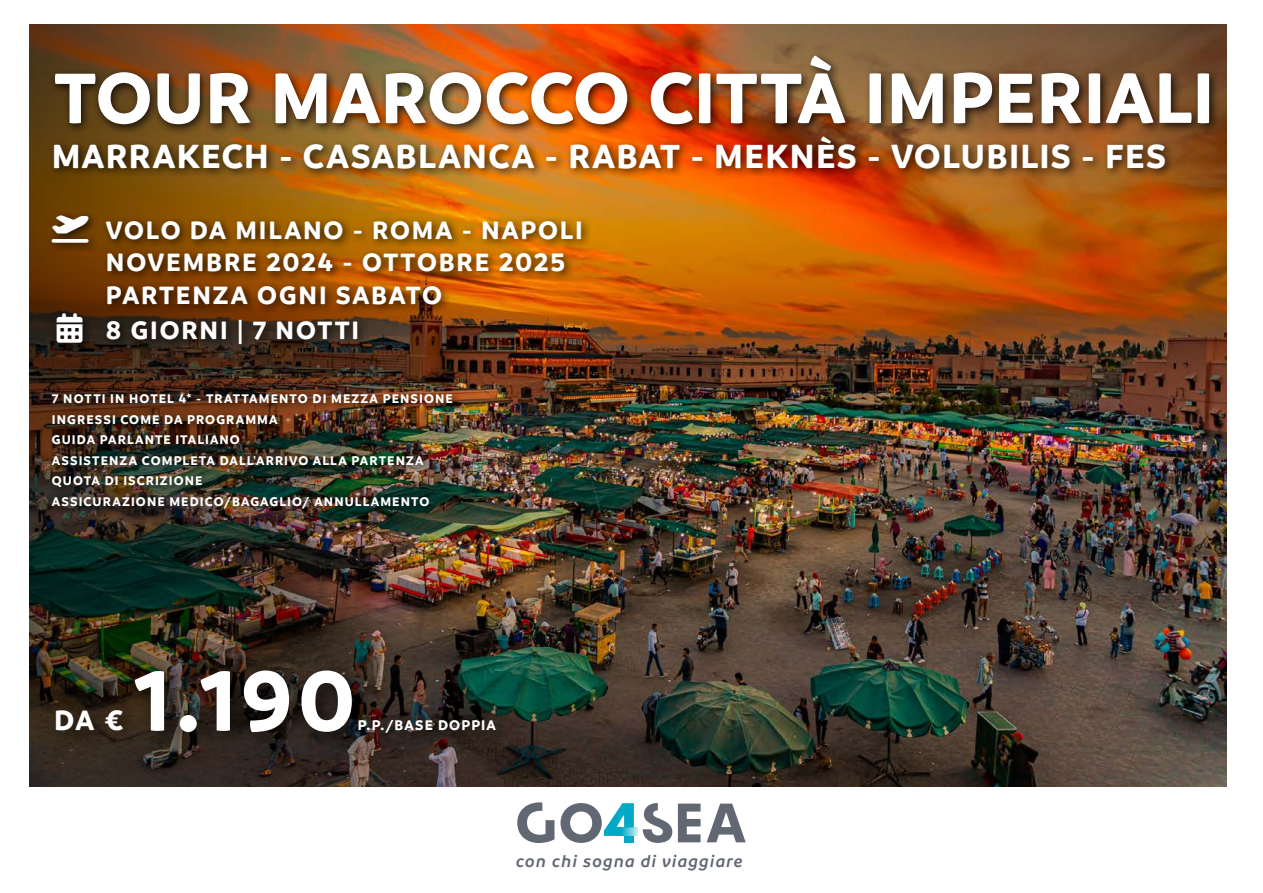
<style>
.page{position:relative;width:1263px;height:893px;background:#fff}
.page>*{position:absolute;margin:0;border:0;box-sizing:border-box;transform-origin:0 0}
.t1{font:700 90px "Branding";color:#fff}
.t2{font:700 76.5px "Branding";letter-spacing:.005em;color:#fff}
.t3{font:700 36px "Branding";letter-spacing:.035em;color:#fff}
.t4{font:700 30px "Branding";color:#fff}
.t5{font:700 27px/32.4px "Branding";letter-spacing:.065em;color:#fff}
.t6{font:italic 600 18px "Branding";letter-spacing:.065em;color:#616773}
.t7{font:700 15px "Branding";letter-spacing:.075em;color:#fff}
.t8{font:700 13.5px/20.5px "Branding";letter-spacing:.08em;color:#fff}
</style>
<div class="page">
<img style="left:528px;top:24px;width:699px;height:763px">
<img style="left:30px;top:24px;width:498px;height:763px">
<div style="left:47px;top:389px;width:416px;height:130px;background:#000;opacity:.75"></div>
<div style="left:49px;top:51px;width:1171px;height:84px;background:#000;opacity:.75"></div>
<div style="left:48px;top:132px;width:1128px;height:223px;background:#000;opacity:.75"></div>
<div style="left:43px;top:659px;width:475px;height:98px;background:#000;opacity:.75"></div>
<svg style="left:707px;top:804px;width:39px;height:38px"></svg>
<svg style="left:643px;top:803px;width:29px;height:40px"></svg>
<svg style="left:678px;top:804px;width:22px;height:38px"></svg>
<svg style="left:517px;top:802px;width:37px;height:41px"></svg>
<svg style="left:560px;top:803px;width:74px;height:40px"></svg>
<svg style="left:616px;top:827px;width:22px;height:9px"></svg>
<svg style="left:52px;top:215px;width:37px;height:28px"></svg>
<h2 class="t2" style="left:54px;top:54px;width:1162px">TOUR MAROCCO CITTÀ IMPERIALI</h2>
<h3 class="t3" style="left:52px;top:136px;width:1116px">MARRAKECH - CASABLANCA - RABAT - MEKNÈS - VOLUBILIS - FES</h3>
<h3 class="t5" style="left:106px;top:214px;width:478px">VOLO DA MILANO - ROMA - NAPOLI<br>NOVEMBRE 2024 - OTTOBRE 2025<br>PARTENZA OGNI SABATO</h3>
<h3 class="t5" style="left:57px;top:314px;width:304px">▲ 8 GIORNI | 7 NOTTI</h3>
<p class="t8" style="left:52px;top:388px;width:402px">7 NOTTI IN HOTEL 4* - TRATTAMENTO DI MEZZA PENSIONE INGRESSI COME DA PROGRAMMA<br>GUIDA PARLANTE ITALIANO<br>ASSISTENZA COMPLETA DALL'ARRIVO ALLA PARTENZA QUOTA DI ISCRIZIONE<br>ASSICURAZIONE MEDICO/BAGAGLIO/ ANNULLAMENTO</p>
<h3 class="t4" style="left:54px;top:703px;width:71px">DA €</h3>
<h1 class="t1" style="left:134px;top:649px;width:223px">1.190</h1>
<p class="t7" style="left:358px;top:717px;width:140px">P.P./BASE DOPPIA</p>
<h3 class="t6" style="left:516px;top:851px;width:228px">con chi sogna di viaggiare</h3>
</div>
